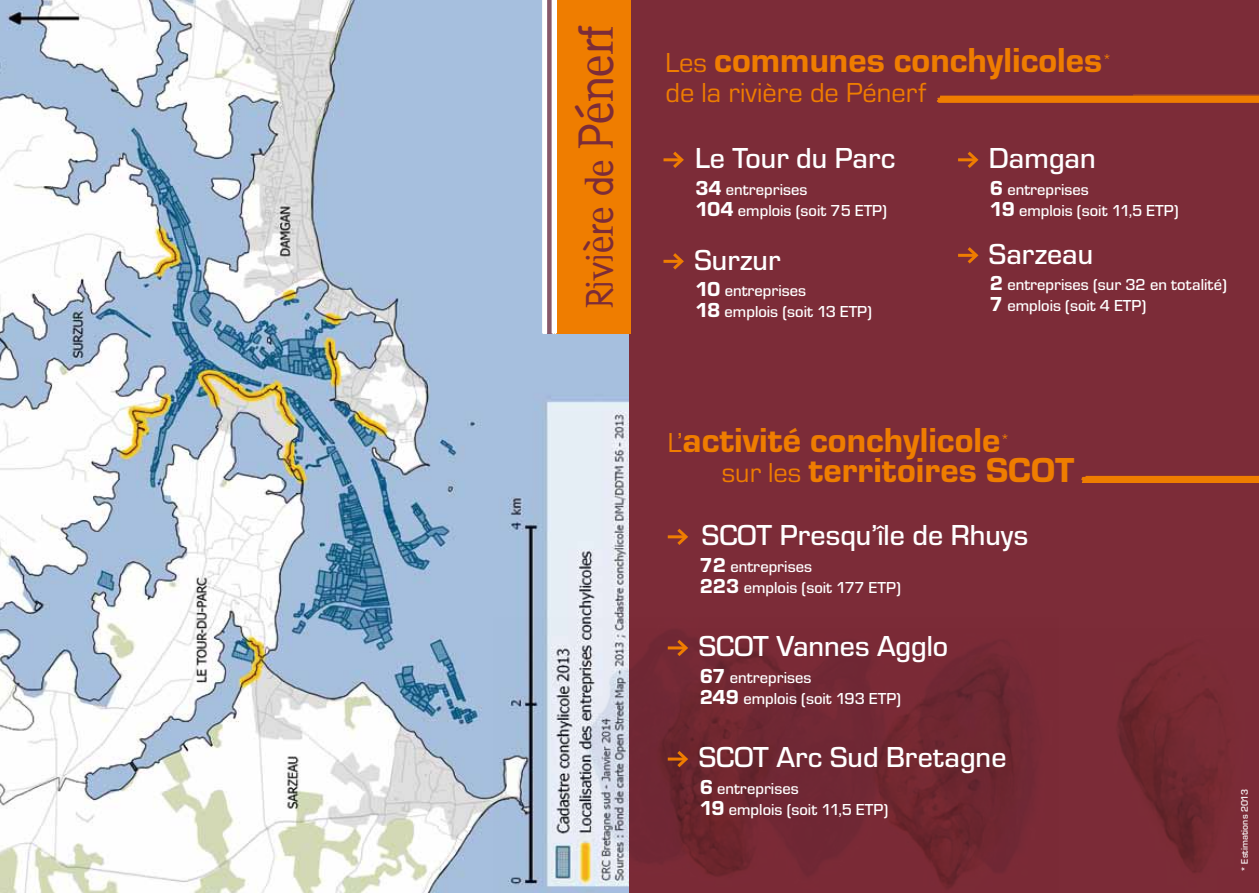
<style>
.page{position:relative;width:1259px;height:893px;background:#fff}
.page>*{position:absolute;margin:0;border:0;box-sizing:border-box;transform-origin:0 0}
.t1{font:37.5px "Dead History Roman";color:#7c2c38;scale:.95 1}
.t2{font:800 36px "Eurostile T";color:#ef7d00}
.t3{font:500 30px "Eurostile T";color:#fff}
.t4{font:28.5px "Eurostile T";color:#ef7d00}
.t5{font:500 16.5px/21px "Eurostile T";color:#fff}
.t6{font:15px "Eurostile T";color:#ef7d00}
.t7{font:500 9.75px "Eurostile T";color:#fff}
.s1{font-size:48px}
.s2{font-weight:400;font-size:28.5px}
.s3{font-weight:800;font-size:21px}
</style>
<div class="page">
<img style="left:0;top:0;width:629px;height:893px">
<div style="left:629px;top:0;width:630px;height:893px;background:#7c2c38"></div>
<img style="left:493px;top:618px;width:136px;height:275px">
<img style="left:629px;top:630px;width:600px;height:259px">
<div style="left:554px;top:0;width:76px;height:333px;background:#ef7d00"></div>
<svg style="left:543px;top:0;width:14px;height:333px"></svg>
<svg style="left:937px;top:97px;width:322px;height:6px;background:#ec7a01"></svg>
<hr style="left:940px;top:96px;width:319px;height:1px;background:#ef7d00">
<hr style="left:1133px;top:95px;width:126px;height:1px;background:#ef7d00">
<svg style="left:1081px;top:477px;width:178px;height:6px"></svg>
<hr style="left:1085px;top:476px;width:174px;height:1px;background:#ef7d00">
<hr style="left:663px;top:158px;width:19px;height:3px;background:#ef7d00">
<svg style="left:670px;top:151px;width:14px;height:17px"></svg>
<hr style="left:663px;top:260px;width:19px;height:3px;background:#ef7d00">
<svg style="left:670px;top:253px;width:14px;height:17px"></svg>
<hr style="left:958px;top:158px;width:18px;height:3px;background:#ef7d00">
<svg style="left:964px;top:151px;width:15px;height:17px"></svg>
<hr style="left:958px;top:254px;width:18px;height:3px;background:#ef7d00">
<svg style="left:964px;top:247px;width:15px;height:17px"></svg>
<hr style="left:668px;top:535px;width:18px;height:3px;background:#ef7d00">
<svg style="left:674px;top:528px;width:14px;height:17px"></svg>
<hr style="left:668px;top:646px;width:18px;height:3px;background:#ef7d00">
<svg style="left:674px;top:637px;width:16px;height:22px"></svg>
<hr style="left:668px;top:758px;width:18px;height:3px;background:#ef7d00">
<svg style="left:674px;top:748px;width:16px;height:22px"></svg>
<h1 class="t1" style="left:572px;top:308px;width:299px;rotate:-90deg">Rivière de <span class="s1">Pénerf</span></h1>
<h2 class="t2" style="left:665px;top:39px;width:438px"><span class="s2">Les</span> communes conchylicoles</h2>
<p class="t6" style="left:1102px;top:50px;width:11px">*</p>
<h3 class="t4" style="left:665px;top:76px;width:262px">de la rivière de Pénerf</h3>
<h3 class="t3" style="left:695px;top:141px;width:202px">Le Tour du Parc</h3>
<p class="t5" style="left:695px;top:178px;width:193px"><span class="s3">34</span> entreprises<br><span class="s3">104</span> emplois (soit 75 ETP)</p>
<h3 class="t3" style="left:694px;top:242px;width:88px">Surzur</h3>
<p class="t5" style="left:695px;top:280px;width:178px"><span class="s3">10</span> entreprises<br><span class="s3">18</span> emplois (soit 13 ETP)</p>
<h3 class="t3" style="left:989px;top:141px;width:108px">Damgan</h3>
<p class="t5" style="left:990px;top:178px;width:190px"><span class="s3">6</span> entreprises<br><span class="s3">19</span> emplois (soit 11,5 ETP)</p>
<h3 class="t3" style="left:989px;top:236px;width:106px">Sarzeau</h3>
<p class="t5" style="left:990px;top:274px;width:238px"><span class="s3">2</span> entreprises (sur 32 en totalité)<br><span class="s3">7</span> emplois (soit 4 ETP)</p>
<h2 class="t2" style="left:668px;top:419px;width:334px"><span class="s2">L’</span>activité conchylicole</h2>
<p class="t6" style="left:1000px;top:431px;width:11px">*</p>
<h2 class="t2" style="left:722px;top:449px;width:354px"><span class="s2">sur les</span> territoires SCOT</h2>
<h3 class="t3" style="left:702px;top:518px;width:328px">SCOT Presqu’île de Rhuys</h3>
<p class="t5" style="left:699px;top:555px;width:203px"><span class="s3">72</span> entreprises<br><span class="s3">223</span> emplois (soit 177 ETP)</p>
<h3 class="t3" style="left:698px;top:629px;width:251px">SCOT Vannes Agglo</h3>
<p class="t5" style="left:699px;top:666px;width:203px"><span class="s3">67</span> entreprises<br><span class="s3">249</span> emplois (soit 193 ETP)</p>
<h3 class="t3" style="left:698px;top:740px;width:309px">SCOT Arc Sud Bretagne</h3>
<p class="t5" style="left:699px;top:777px;width:190px"><span class="s3">6</span> entreprises<br><span class="s3">19</span> emplois (soit 11,5 ETP)</p>
<p class="t7" style="left:1238px;top:872px;width:84px;rotate:-90deg">* Estimations 2013</p>
</div>
